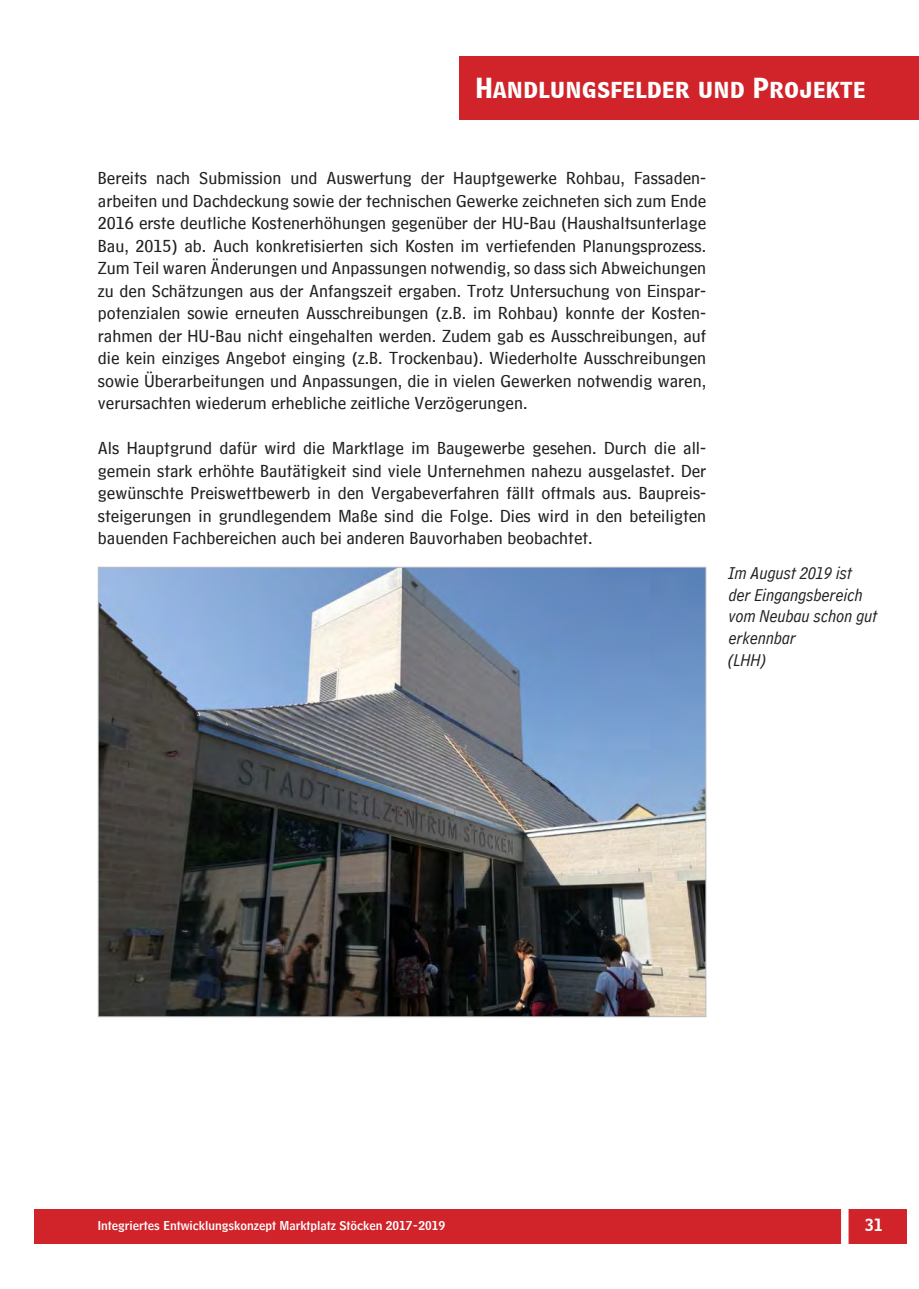
<style>
.page{position:relative;width:919px;height:1289px;background:#fff}
.page>*{position:absolute;margin:0;border:0;box-sizing:border-box;transform-origin:0 0}
.t1{font:24px "HM Big Caps";color:#fff}
.Fließtext{font:18px/22.5px "HM Text";color:#231f20;text-align:justify}
.Bildbeschriftung_lin{font:italic 18px/21.6px "HM Comment";color:#231f20}
.t2{font:16.5px "HM Headline";color:#fff}
.t3{font:12px "HM Headline";color:#fff}
</style>
<div class="page">
<div style="left:459px;top:56px;width:459px;height:64px;background:#d1232a"></div>
<div style="left:34px;top:1209px;width:872px;height:34px;background:#d1232a"></div>
<div style="left:841px;top:1204px;width:7px;height:42px;background:#fff"></div>
<img style="left:100px;top:569px;width:604px;height:446px">
<h1 class="t1" style="left:475px;top:68px;width:392px">Handlungsfelder und Projekte</h1>
<p class="Fließtext" style="left:98px;top:164px;width:610px">Bereits nach Submission und Auswertung der Hauptgewerke Rohbau, Fassaden&shy;arbeiten und Dachdeckung sowie der technischen Gewerke zeichneten sich zum Ende 2016 erste deutliche Kostenerhöhungen gegenüber der HU-Bau (Haushaltsunterlage Bau, 2015) ab. Auch konkretisierten sich Kosten im vertiefenden Planungsprozess.<br>Zum Teil waren Änderungen und Anpassungen notwendig, so dass sich Abweichungen zu den Schätzungen aus der Anfangszeit ergaben. Trotz Untersuchung von Einspar&shy;potenzialen sowie erneuten Ausschreibungen (z.B. im Rohbau) konnte der Kosten&shy;rahmen der HU-Bau nicht eingehalten werden. Zudem gab es Ausschreibungen, auf die kein einziges Angebot einging (z.B. Trockenbau). Wiederholte Ausschreibungen sowie Überarbeitungen und Anpassungen, die in vielen Gewerken notwendig waren, verursachten wiederum erhebliche zeitliche Verzögerungen.</p>
<p class="Fließtext" style="left:98px;top:434px;width:610px">Als Hauptgrund dafür wird die Marktlage im Baugewerbe gesehen. Durch die all&shy;gemein stark erhöhte Bautätigkeit sind viele Unternehmen nahezu ausgelastet. Der gewünschte Preiswettbewerb in den Vergabeverfahren fällt oftmals aus. Baupreis&shy;steigerungen in grundlegendem Maße sind die Folge. Dies wird in den beteiligten bauenden Fachbereichen auch bei anderen Bauvorhaben beobachtet.</p>
<p class="Bildbeschriftung_lin" style="left:728px;top:562px;width:150px">Im August 2019 ist der Eingangsbereich vom Neubau schon gut erkennbar</p>
<p class="Bildbeschriftung_lin" style="left:728px;top:648px;width:39px">(LHH)</p>
<p class="t3" style="left:98px;top:1215px;width:349px">Integriertes Entwicklungskonzept Marktplatz Stöcken 2017-2019</p>
<p class="t2" style="left:864px;top:1210px;width:20px">31</p>
</div>
